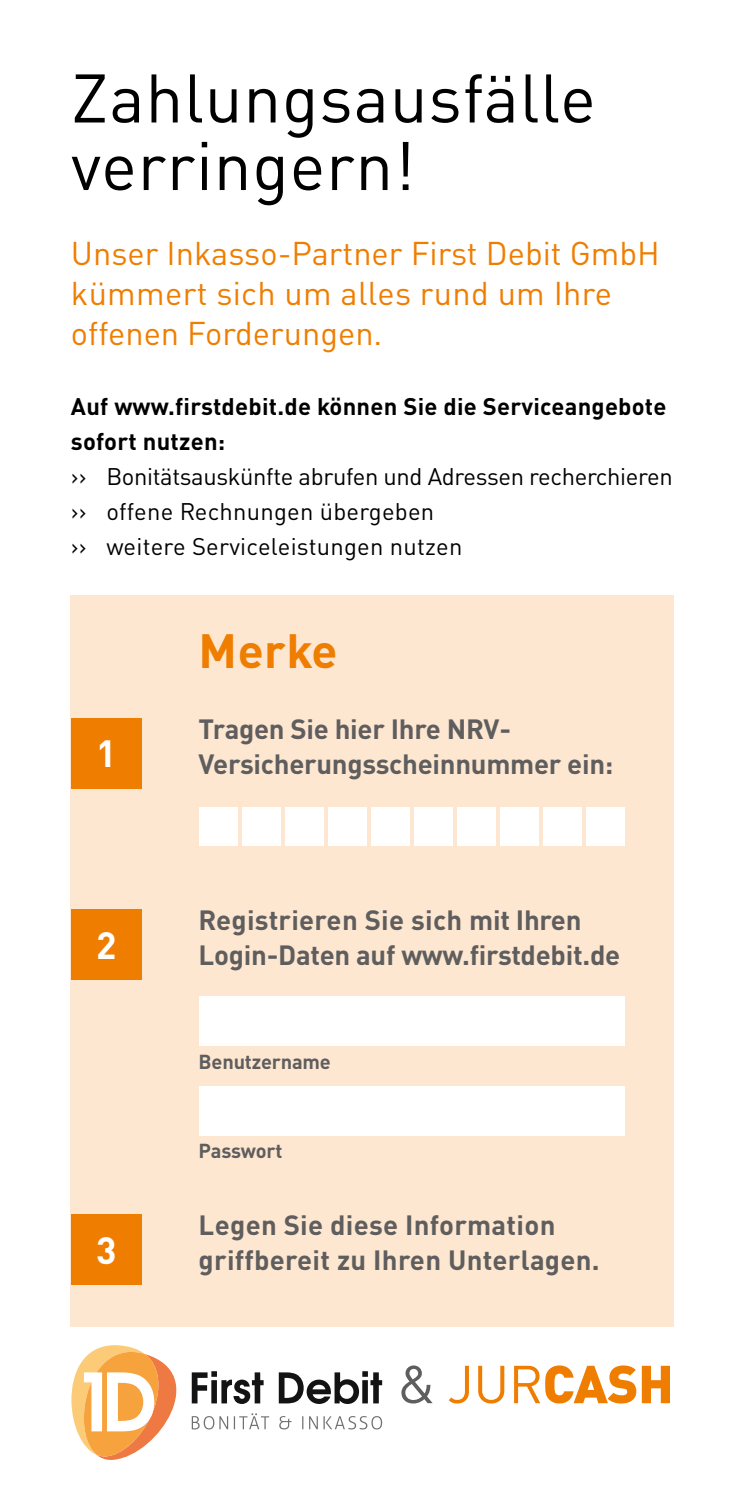
<style>
.page{position:relative;width:745px;height:1489px;background:#fff}
.page>*{position:absolute;margin:0;border:0;box-sizing:border-box;transform-origin:0 0}
.t1{font:67.5px/67.5px "DINOT";letter-spacing:.01em;color:#000}
.t2{font:900 52.5px "DINOT";color:#ef7d00}
.t3{font:700 47.5px "DINOT";letter-spacing:.01em;color:#ef7d00}
.t4{font:700 37.5px "DINOT";color:#fff}
.t5{font:32.5px/40px "DINOT";color:#ef7d00}
.t6{font:700 27.5px/35px "DINOT";letter-spacing:-.01em;color:#5f5e5e}
.t7{font:700 27.5px/35px "DINOT";letter-spacing:.01em;color:#5f5e5e}
.t8{font:23.75px/35px "DINOT";letter-spacing:-.01em;color:#000}
.t9{font:700 23.75px/35px "DINOT";letter-spacing:.01em;color:#000}
.t10{font:700 20px "DINOT";letter-spacing:-.01em;color:#5f5e5e}
.s1{font-weight:400;color:#5f5e5e}
.s2{font-weight:400}
</style>
<div class="page">
<div style="left:71px;top:595px;width:602px;height:732px;background:#fee7d1"></div>
<div style="left:198px;top:806px;width:39px;height:39px;background:#fff"></div>
<div style="left:241px;top:806px;width:39px;height:39px;background:#fff"></div>
<div style="left:284px;top:806px;width:39px;height:39px;background:#fff"></div>
<div style="left:327px;top:806px;width:39px;height:39px;background:#fff"></div>
<div style="left:370px;top:806px;width:39px;height:39px;background:#fff"></div>
<div style="left:413px;top:806px;width:39px;height:39px;background:#fff"></div>
<div style="left:456px;top:806px;width:39px;height:39px;background:#fff"></div>
<div style="left:499px;top:806px;width:39px;height:39px;background:#fff"></div>
<div style="left:542px;top:806px;width:39px;height:39px;background:#fff"></div>
<div style="left:585px;top:806px;width:39px;height:39px;background:#fff"></div>
<div style="left:198px;top:995px;width:426px;height:50px;background:#fff"></div>
<div style="left:198px;top:1085px;width:426px;height:50px;background:#fff"></div>
<div style="left:71px;top:717px;width:71px;height:71px;background:#ef7d00"></div>
<div style="left:71px;top:909px;width:71px;height:70px;background:#ef7d00"></div>
<div style="left:71px;top:1213px;width:71px;height:71px;background:#ef7d00"></div>
<svg style="left:278px;top:1371px;width:104px;height:32px"></svg>
<svg style="left:71px;top:1345px;width:198px;height:114px"></svg>
<svg style="left:279px;top:1416px;width:12px;height:13px"></svg>
<svg style="left:302px;top:1416px;width:1px;height:13px"></svg>
<svg style="left:309px;top:1416px;width:8px;height:13px"></svg>
<svg style="left:323px;top:1416px;width:59px;height:13px"></svg>
<h1 class="t1" style="left:71px;top:63px;width:526px">Zahlungsausfälle verringern!</h1>
<h3 class="t5" style="left:71px;top:233px;width:590px">Unser Inkasso-Partner First Debit GmbH kümmert sich um alles rund um Ihre offenen Forderungen.</h3>
<p class="t9" style="left:71px;top:388px;width:596px">Auf www.firstdebit.de können Sie die Serviceangebote sofort nutzen:</p>
<p class="t8" style="left:71px;top:458px;width:603px">›› Bonitätsauskünfte abrufen und Adressen recherchieren ›› offene Rechnungen übergeben<br>›› weitere Serviceleistungen nutzen</p>
<h3 class="t4" style="left:96px;top:729px;width:22px">1</h3>
<h3 class="t4" style="left:96px;top:920px;width:22px">2</h3>
<h3 class="t4" style="left:96px;top:1225px;width:22px">3</h3>
<h3 class="t3" style="left:198px;top:620px;width:140px">Merke</h3>
<p class="t6" style="left:198px;top:710px;width:416px">Tragen Sie hier Ihre NRV-<br>Versicherungsscheinnummer ein:</p>
<p class="t6" style="left:198px;top:901px;width:423px">Registrieren Sie sich mit Ihren<br>Login-Daten auf www.firstdebit.de</p>
<p class="t10" style="left:198px;top:1048px;width:134px">Benutzername</p>
<p class="t10" style="left:198px;top:1137px;width:85px">Passwort</p>
<p class="t7" style="left:198px;top:1206px;width:402px">Legen Sie diese Information griffbereit zu Ihren Unterlagen.</p>
<h2 class="t2" style="left:397px;top:1348px;width:278px"><span class="s1">&amp;</span> <span class="s2">JUR</span>CASH</h2>
</div>
